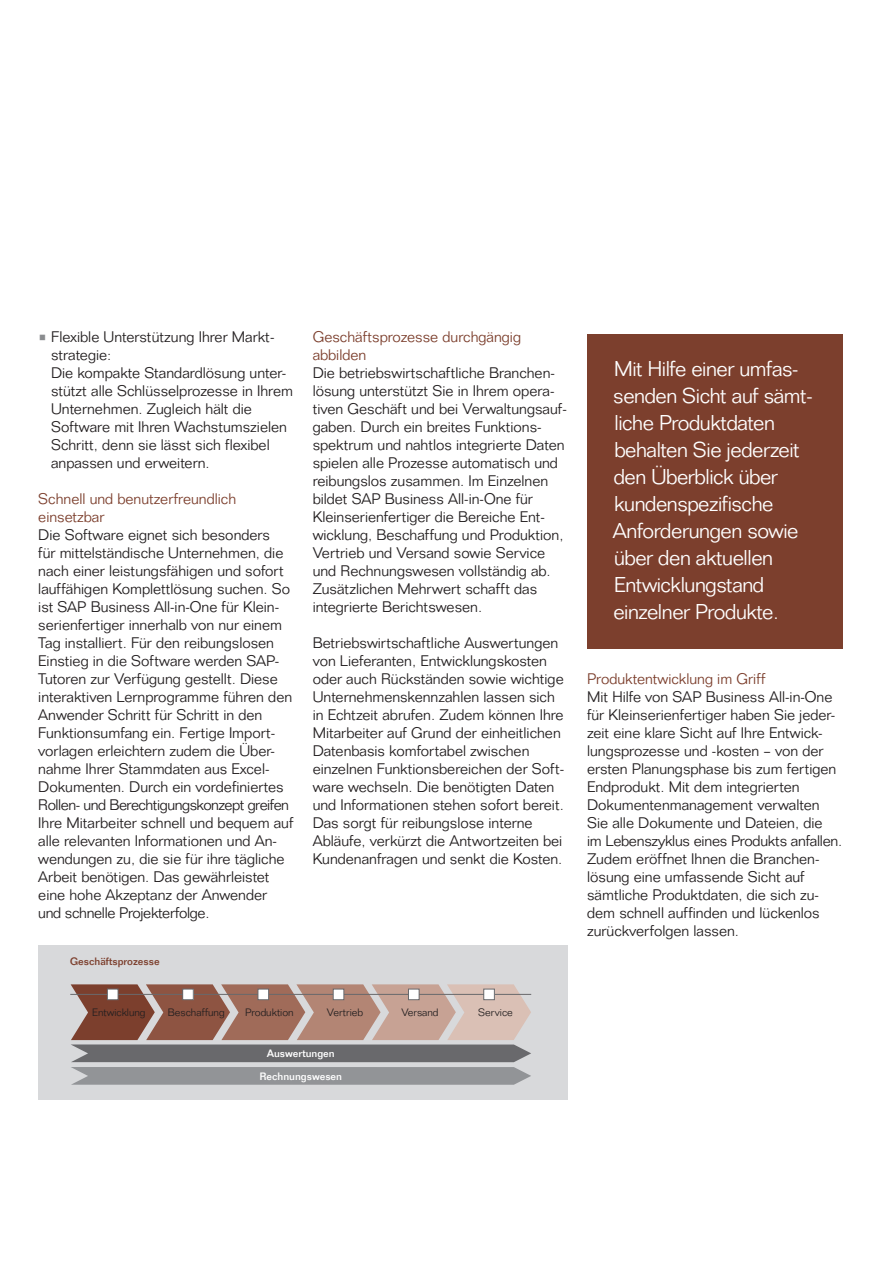
<style>
.page{position:relative;width:893px;height:1263px;background:#fff}
.page>*{position:absolute;margin:0;border:0;box-sizing:border-box;transform-origin:0 0}
.t1{font:300 21px/27px "SAP Sans 2007";letter-spacing:-.02em;color:#fff}
.t2{font:300 15px/18px "SAP Sans 2007";color:#231f20}
.t3{font:300 15px/18px "SAP Sans 2007";color:#7c3f2d}
.t4{font:300 10.5px "SAP Sans 2007";color:#231f20}
.t5{font:500 10.5px/22.5px "SAP Sans 2007";color:#fff;text-align:center}
.t6{font:500 10.5px "SAP Sans 2007";color:#7c3f2d}
.s1{color:#8a8c8f}
</style>
<div class="page">
<div style="left:587px;top:334px;width:255px;height:314px;background:#7c3f2d"></div>
<div style="left:38px;top:945px;width:530px;height:155px;background:#d8d9db"></div>
<svg style="left:71px;top:984px;width:460px;height:101px"></svg>
<hr style="left:70px;top:994px;width:461px;height:1px;background:#69696c">
<div style="left:107px;top:989px;width:11px;height:11px;background:#fff"></div>
<div style="left:107px;top:989px;width:11px;height:11px;border:1px solid #69696c"></div>
<div style="left:258px;top:989px;width:10px;height:11px;background:#fff"></div>
<div style="left:257px;top:989px;width:12px;height:11px;border:1px solid #69696c"></div>
<div style="left:408px;top:989px;width:11px;height:11px;background:#fff"></div>
<div style="left:408px;top:989px;width:11px;height:11px;border:1px solid #69696c"></div>
<div style="left:183px;top:989px;width:10px;height:11px;background:#fff"></div>
<div style="left:182px;top:989px;width:12px;height:11px;border:1px solid #69696c"></div>
<div style="left:333px;top:989px;width:11px;height:11px;background:#fff"></div>
<div style="left:333px;top:989px;width:11px;height:11px;border:1px solid #69696c"></div>
<div style="left:483px;top:989px;width:11px;height:11px;background:#fff"></div>
<div style="left:483px;top:989px;width:11px;height:11px;border:1px solid #69696c"></div>
<p class="t2" style="left:51px;top:328px;width:243px;text-indent:-13px"><span class="s1">•</span> Flexible Unterstützung Ihrer Markt&shy;strategie:<br>Die kompakte Standardlösung unter&shy;stützt alle Schlüsselprozesse in Ihrem<br>Unternehmen. Zugleich hält die<br>Software mit Ihren Wachstumszielen<br>Schritt, denn sie lässt sich flexibel anpassen und erweitern.</p>
<p class="t3" style="left:38px;top:490px;width:199px">Schnell und benutzerfreundlich einsetzbar</p>
<p class="t2" style="left:38px;top:526px;width:257px">Die Software eignet sich besonders<br>für mittelständische Unternehmen, die nach einer leistungsfähigen und sofort lauffähigen Komplettlösung suchen. So ist SAP Business All-in-One für Klein&shy;serienfertiger innerhalb von nur einem Tag installiert. Für den reibungslosen Einstieg in die Software werden SAP-Tutoren zur Verfügung gestellt. Diese interaktiven Lernprogramme führen den Anwender Schritt für Schritt in den Funktionsumfang ein. Fertige Import&shy;vorlagen erleichtern zudem die Über&shy;nahme Ihrer Stammdaten aus Excel-Dokumenten. Durch ein vordefiniertes Rollen- und Berechtigungskonzept greifen Ihre Mitarbeiter schnell und bequem auf alle relevanten Informationen und An&shy;wendungen zu, die sie für ihre tägliche Arbeit benötigen. Das gewährleistet eine hohe Akzeptanz der Anwender und schnelle Projekterfolge.</p>
<p class="t6" style="left:70px;top:956px;width:91px">Geschäftsprozesse</p>
<p class="t3" style="left:313px;top:328px;width:210px">Geschäftsprozesse durchgängig abbilden</p>
<p class="t2" style="left:313px;top:364px;width:255px">Die betriebswirtschaftliche Branchen&shy;lösung unterstützt Sie in Ihrem opera&shy;tiven Geschäft und bei Verwaltungsauf&shy;gaben. Durch ein breites Funktions - spektrum und nahtlos integrierte Daten spielen alle Prozesse automatisch und reibungslos zusammen. Im Einzelnen bildet SAP Business All-in-One für Kleinserienfertiger die Bereiche Ent&shy;wicklung, Beschaffung und Produktion, Vertrieb und Versand sowie Service und Rechnungswesen vollständig ab.<br>Zusätzlichen Mehrwert schafft das integrierte Berichtswesen.</p>
<p class="t2" style="left:313px;top:634px;width:253px">Betriebswirtschaftliche Auswertungen von Lieferanten, Entwicklungskosten oder auch Rückständen sowie wichtige Unternehmenskennzahlen lassen sich in Echtzeit abrufen. Zudem können Ihre Mitarbeiter auf Grund der einheitlichen Datenbasis komfortabel zwischen einzelnen Funktionsbereichen der Soft&shy;ware wechseln. Die benötigten Daten und Informationen stehen sofort bereit.<br>Das sorgt für reibungslose interne Abläufe, verkürzt die Antwortzeiten bei Kundenanfragen und senkt die Kosten.</p>
<p class="t4" style="left:92px;top:1007px;width:55px">Entwicklung</p>
<p class="t4" style="left:168px;top:1007px;width:58px">Beschaffung</p>
<p class="t4" style="left:245px;top:1007px;width:50px">Produktion</p>
<p class="t4" style="left:327px;top:1007px;width:38px">Vertrieb</p>
<p class="t5" style="left:260px;top:1043px;width:84px">Auswertungen<br>Rechnungswesen</p>
<p class="t4" style="left:401px;top:1007px;width:39px">Versand</p>
<p class="t4" style="left:478px;top:1007px;width:36px">Service</p>
<h1 class="t1" style="left:613px;top:355px;width:201px">Mit Hilfe einer umfas&shy;senden Sicht auf sämt&shy;liche Produktdaten behalten Sie jederzeit den Überblick über kundenspezifische<br>Anforderungen sowie über den aktuellen<br>Entwicklungstand einzelner Produkte.</h1>
<p class="t3" style="left:587px;top:670px;width:180px">Produktentwicklung im Griff</p>
<p class="t2" style="left:587px;top:688px;width:257px">Mit Hilfe von SAP Business All-in-One für Kleinserienfertiger haben Sie jeder&shy;zeit eine klare Sicht auf Ihre Entwick&shy;lungsprozesse und -kosten – von der ersten Planungsphase bis zum fertigen Endprodukt. Mit dem integrierten Dokumentenmanagement verwalten Sie alle Dokumente und Dateien, die<br>im Lebenszyklus eines Produkts anfallen.<br>Zudem eröffnet Ihnen die Branchen&shy;lösung eine umfassende Sicht auf<br>sämt liche Produktdaten, die sich zu&shy;dem schnell auffinden und lückenlos zurückverfolgen lassen.</p>
</div>
